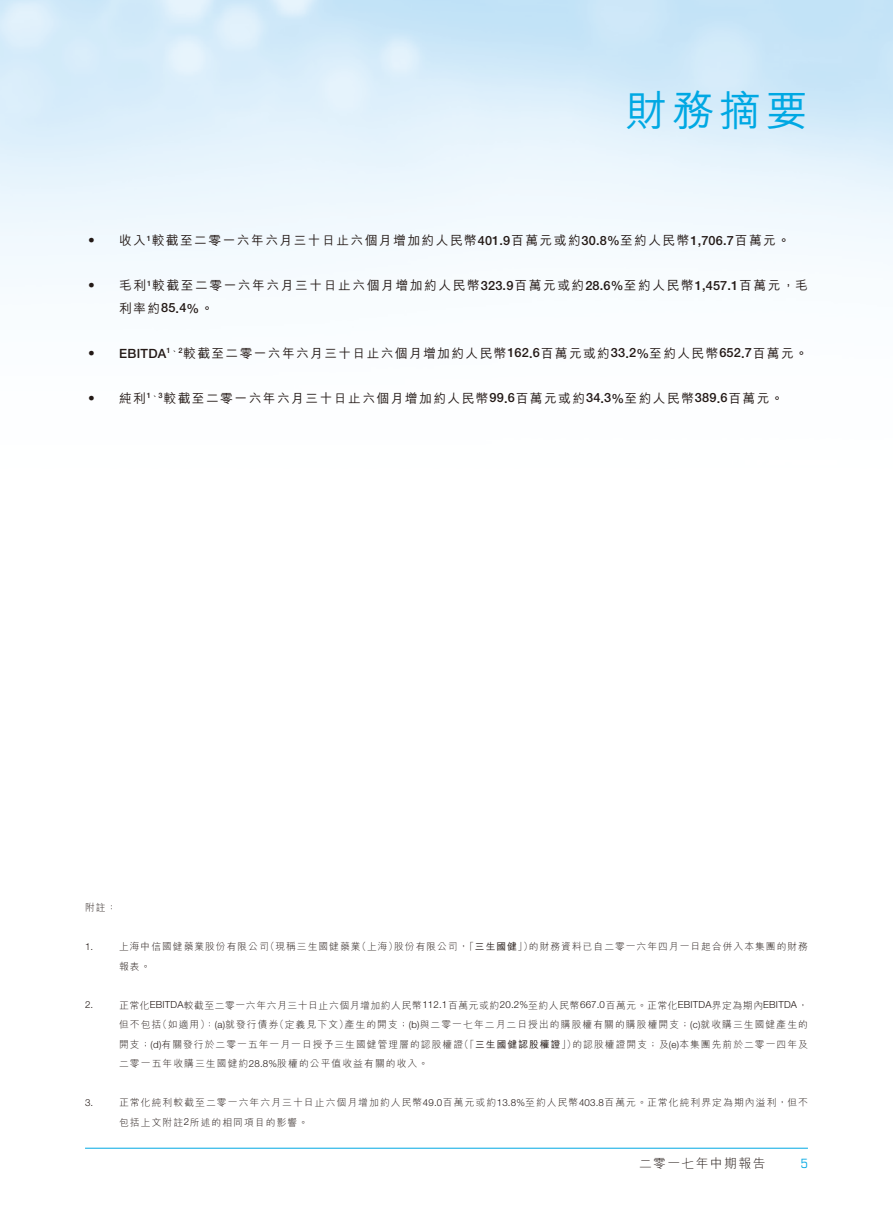
<style>
.page{position:relative;width:893px;height:1212px;background:#fff}
.page>*{position:absolute;margin:0;border:0;box-sizing:border-box;transform-origin:0 0}
.t1{font:500 42px "M Hei HK";color:#00a8e3}
.t2{font:500 12.75px "M Hei HK";letter-spacing:.115em;color:#231916}
.t3{font:300 12.75px "M Hei HK";letter-spacing:.115em;color:#231916}
.t4{font:500 12.75px "Helvetica Neue";color:#231916}
.t5{font:condensed 12.75px "Eurostile";color:#00a8e3}
.t6{font:300 9.75px/19.5px "M Hei HK";letter-spacing:.115em;color:#231916}
.t7{font:300 9.75px "Helvetica Neue";color:#231916}
.s1{font-family:"Helvetica Neue"}
.s2{font-family:"M Hei HK"}
.s3{font-weight:500}
</style>
<div class="page">
<hr style="left:85px;top:1148px;width:723px;height:1px;background:#00a8e3">
<h1 class="t1" style="left:626px;top:80px;width:184px">財務摘要</h1>
<h2 class="t2" style="left:85px;top:231px;width:14px">‧</h2>
<h2 class="t2" style="left:119px;top:231px;width:673px">收入<sup>1</sup>較截至二零一六年六月三十日止六個月增加約人民幣<span class="s1">401.9</span>百萬元或約<span class="s1">30.8%</span>至約人民幣<span class="s1">1,706.7</span>百萬元。</h2>
<h2 class="t2" style="left:85px;top:276px;width:14px">‧</h2>
<h2 class="t2" style="left:119px;top:276px;width:690px">毛利<sup>1</sup>較截至二零一六年六月三十日止六個月增加約人民幣<span class="s1">323.9</span>百萬元或約<span class="s1">28.6%</span>至約人民幣<span class="s1">1,457.1</span>百萬元，毛</h2>
<h2 class="t4" style="left:119px;top:300px;width:96px"><span class="s2">利率約</span>85.4%<span class="s2">。</span></h2>
<h2 class="t2" style="left:85px;top:344px;width:14px">‧</h2>
<h2 class="t2" style="left:119px;top:344px;width:690px"><span class="s1">EBITDA</span><sup>1</sup><sup>、</sup><sup>2</sup>較截至二零一六年六月三十日止六個月增加約人民幣<span class="s1">162.6</span>百萬元或約<span class="s1">33.2%</span>至約人民幣<span class="s1">652.7</span>百萬元。</h2>
<h2 class="t2" style="left:85px;top:389px;width:14px">‧</h2>
<h2 class="t2" style="left:119px;top:389px;width:666px">純利<sup>1</sup><sup>、</sup><sup>3</sup>較截至二零一六年六月三十日止六個月增加約人民幣<span class="s1">99.6</span>百萬元或約<span class="s1">34.3%</span>至約人民幣<span class="s1">389.6</span>百萬元。</h2>
<p class="t6" style="left:85px;top:897px;width:33px">附註：</p>
<p class="t7" style="left:85px;top:940px;width:10px">1.</p>
<p class="t6" style="left:119px;top:936px;width:690px">上海中信國健藥業股份有限公司（現稱三生國健藥業（上海）股份有限公司，「<span class="s3">三生國健</span>」）的財務資料已自二零一六年四月一日起合併入本集團的財務報表。</p>
<p class="t7" style="left:85px;top:999px;width:10px">2.</p>
<p class="t6" style="left:119px;top:995px;width:690px;text-align:justify">正常化<span class="s1">EBITDA</span>較截至二零一六年六月三十日止六個月增加約人民幣<span class="s1">112.1</span>百萬元或約<span class="s1">20.2%</span>至約人民幣<span class="s1">667.0</span>百萬元。正常化<span class="s1">EBITDA</span>界定為期內<span class="s1">EBITDA</span>，但不包括（如適用）：<span class="s1">(a)</span>就發行債券（定義見下文）產生的開支；<span class="s1">(b)</span>與二零一七年二月二日授出的購股權有關的購股權開支；<span class="s1">(c)</span>就收購三生國健產生的開支；<span class="s1">(d)</span>有關發行於二零一五年一月一日授予三生國健管理層的認股權證（「<span class="s3">三生國健認股權證</span>」）的認股權證開支；及<span class="s1">(e)</span>本集團先前於二零一四年及二零一五年收購三生國健約<span class="s1">28.8%</span>股權的公平值收益有關的收入。</p>
<p class="t7" style="left:85px;top:1096px;width:10px">3.</p>
<p class="t6" style="left:119px;top:1092px;width:690px">正常化純利較截至二零一六年六月三十日止六個月增加約人民幣<span class="s1">49.0</span>百萬元或約<span class="s1">13.8%</span>至約人民幣<span class="s1">403.8</span>百萬元。正常化純利界定為期內溢利，但不包括上文附註<span class="s1">2</span>所述的相同項目的影響。</p>
<h2 class="t3" style="left:639px;top:1154px;width:128px">二零一七年中期報告</h2>
<h2 class="t5" style="left:801px;top:1155px;width:9px">5</h2>
</div>
